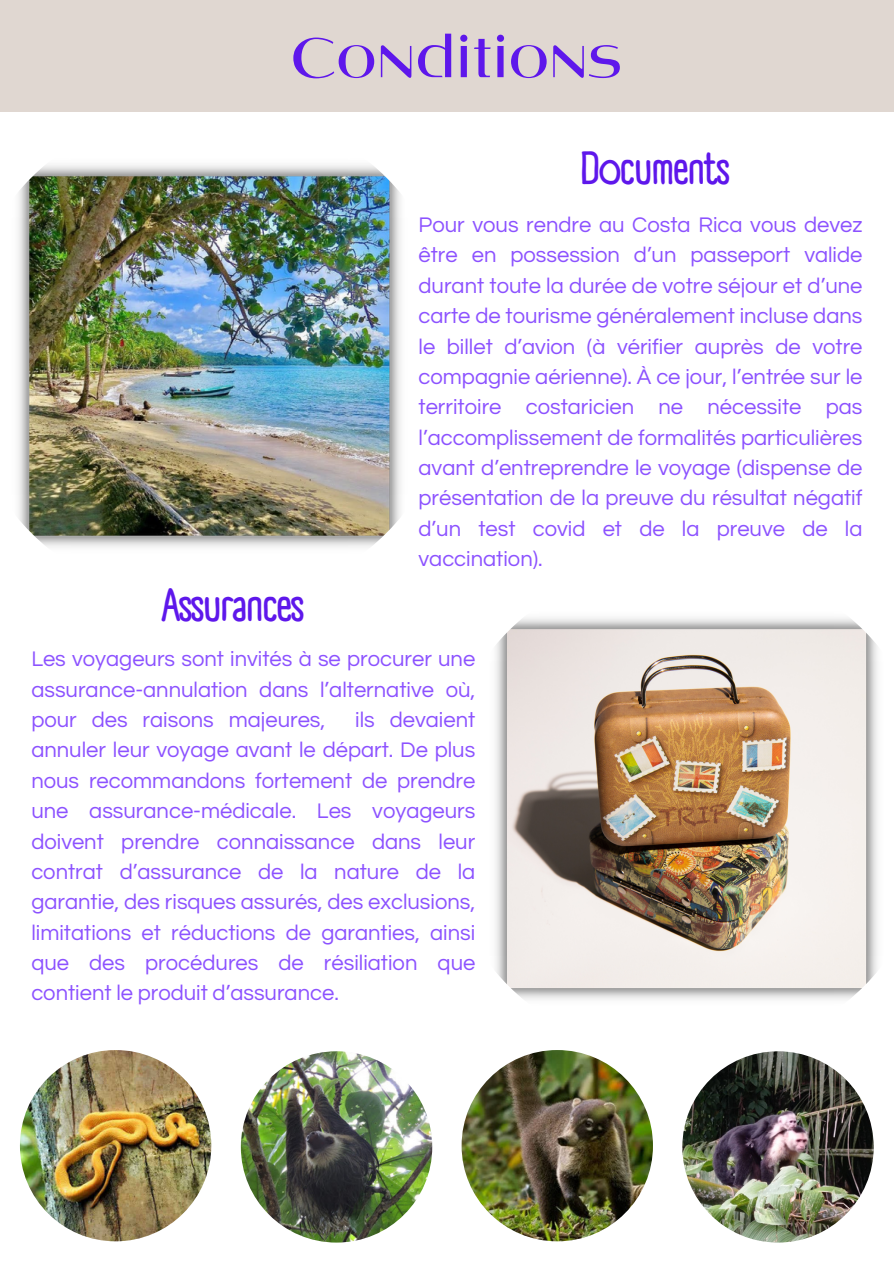
<style>
.page{position:relative;width:894px;height:1264px;background:#fff}
.page>*{position:absolute;margin:0;border:0;box-sizing:border-box;transform-origin:0 0}
.t1{font:60px "Angelica";color:#5e17eb}
.t2{font:700 45.45px "A Day Without Sun Text";letter-spacing:-.04em;color:#5e17eb}
.t3{font:21.9px/30.3px "Questrial";color:#8c52ff;text-align:justify}
</style>
<div class="page">
<div style="left:0;top:0;width:893px;height:112px;background:#e0d7d1"></div>
<img style="left:461px;top:1050px;width:191px;height:191px;border-radius:50%">
<img style="left:241px;top:1051px;width:191px;height:191px;border-radius:50%">
<img style="left:20px;top:1050px;width:191px;height:191px;border-radius:50%">
<img style="left:682px;top:1051px;width:191px;height:191px;border-radius:50%">
<img style="left:495px;top:618px;width:383px;height:441px">
<img style="left:18px;top:165px;width:383px;height:382px">
<h1 class="t1" style="left:291px;top:34px;width:333px">Conditions</h1>
<h2 class="t2" style="left:579px;top:140px;width:152px">Documents</h2>
<h2 class="t2" style="left:162px;top:577px;width:144px">Assurances</h2>
<p class="t3" style="left:418px;top:210px;width:445px">Pour vous rendre au Costa Rica vous devez être en possession d’un passeport valide durant toute la durée de votre séjour et d’une carte de tourisme généralement incluse dans le billet d’avion (à vérifier auprès de votre compagnie aérienne). À ce jour, l’entrée sur le territoire costaricien ne nécessite pas l’accomplissement de formalités particulières avant d’entreprendre le voyage (dispense de présentation de la preuve du résultat négatif d’un test covid et de la preuve de la vaccination).</p>
<p class="t3" style="left:31px;top:644px;width:445px">Les voyageurs sont invités à se procurer une assurance-annulation dans l’alternative où, pour des raisons majeures,</p>
<p class="t3" style="left:31px;top:705px;width:445px;text-indent:324px">ils devaient annuler leur voyage avant le départ. De plus nous recommandons fortement de prendre une assurance-médicale. Les voyageurs doivent prendre connaissance dans leur contrat d’assurance de la nature de la garantie, des risques assurés, des exclusions, limitations et réductions de garanties, ainsi que des procédures de résiliation que contient le produit d’assurance.</p>
</div>
